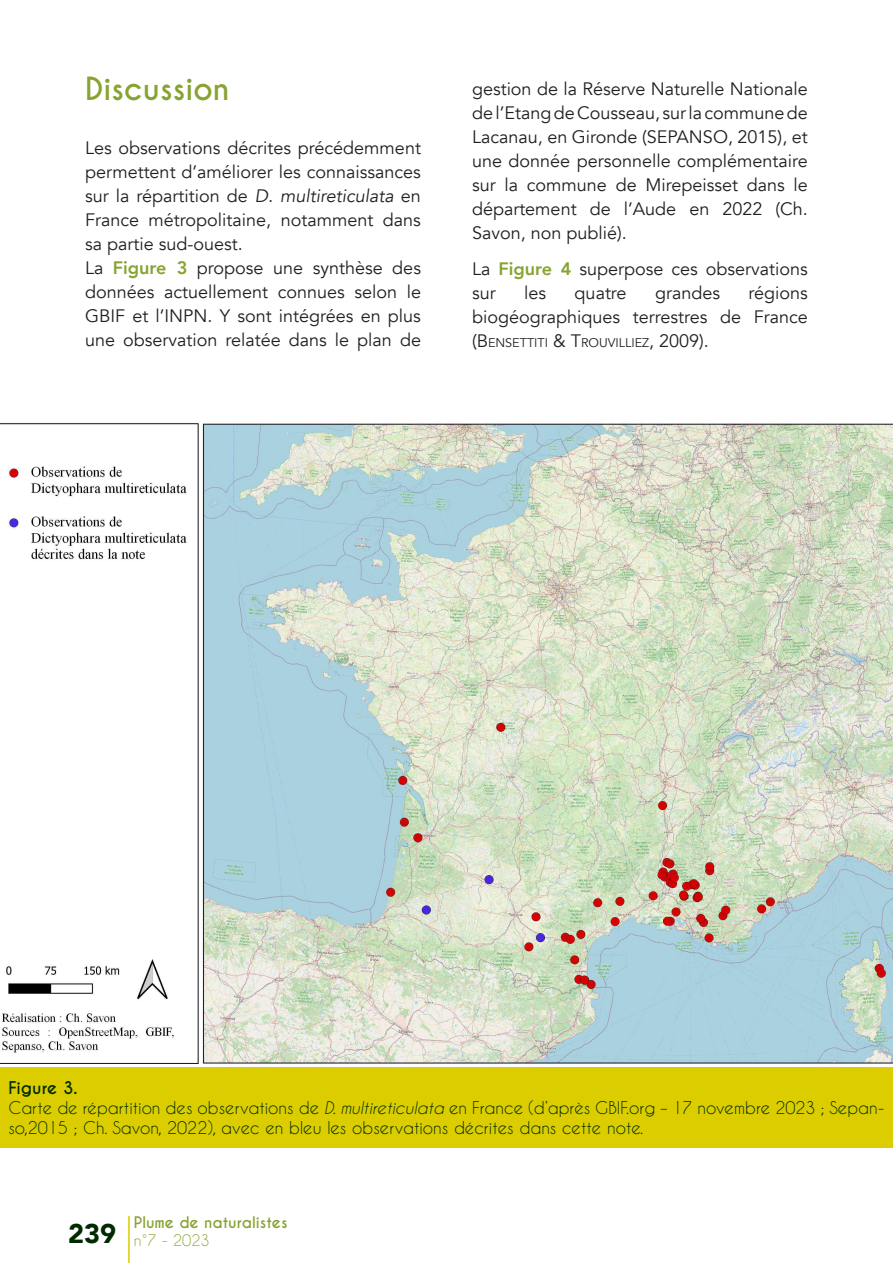
<style>
.page{position:relative;width:893px;height:1263px;background:#fff}
.page>*{position:absolute;margin:0;border:0;box-sizing:border-box;transform-origin:0 0}
.t1{font:700 30px "Caviar Dreams";color:#87a330}
.t2{font:900 27px "Avenir";color:#002b00}
.t3{font:18px/24px "Avenir";color:#231f20;text-align:justify}
.t4{font:16.5px/19.8px "Caviar Dreams";color:#002b00}
.t5{font:700 16.5px "Caviar Dreams";color:#002b00}
.t6{font:700 15px "Caviar Dreams";color:#87a330}
.t7{font:15px "Caviar Dreams";color:#87a330}
.t8{font:12.6px "Avenir";color:#231f20}
.s1{font-style:italic}
.s2{font-weight:800;color:#87a330}
.s3{font-size:18px}
</style>
<div class="page">
<hr style="left:128px;top:1216px;width:2px;height:47px;background:#dbcd00">
<img style="left:0;top:422px;width:893px;height:644px">
<div style="left:0;top:1067px;width:893px;height:81px;background:#dbcd00"></div>
<p class="t1" style="left:85px;top:71px;width:146px">Discussion</p>
<p class="t3" style="left:85px;top:136px;width:337px">Les observations décrites précédemment permettent d’améliorer les connaissances sur la répartition de <span class="s1">D. multireticulata</span> en France métropolitaine, notamment dans sa partie sud-ouest.</p>
<p class="t3" style="left:85px;top:256px;width:337px">La <span class="s2">Figure 3</span> propose une synthèse des données actuellement connues selon le GBIF et l’INPN. Y sont intégrées en plus une observation relatée dans le plan de</p>
<p class="t3" style="left:472px;top:77px;width:337px">gestion de la Réserve Naturelle Nationale de l’Etang de Cousseau, sur la commune de Lacanau, en Gironde (SEPANSO, 2015), et une donnée personnelle complémentaire sur la commune de Mirepeisset dans le département de l’Aude en 2022 (Ch.<br>Savon, non publié).</p>
<p class="t3" style="left:472px;top:257px;width:337px">La <span class="s2">Figure 4</span> superpose ces observations sur</p>
<p class="t3" style="left:524px;top:281px;width:23px">les</p>
<p class="t3" style="left:575px;top:281px;width:53px">quatre</p>
<p class="t3" style="left:655px;top:281px;width:66px">grandes</p>
<p class="t3" style="left:472px;top:281px;width:337px;text-align:right">régions<br>biogéographiques terrestres de France</p>
<p class="t8" style="left:472px;top:335px;width:238px"><span class="s3">(B</span>EN SETTITI <span class="s3">&amp;</span> <span class="s3">T</span>ROUVILLIEZ<span class="s3">, 2009).</span></p>
<p class="t5" style="left:9px;top:1078px;width:71px">Figure 3.</p>
<p class="t4" style="left:9px;top:1098px;width:877px">Carte de répartition des observations de <span class="s1">D. multireticulata</span> en France (d’après GBIF.org – 17 novembre 2023 ; Sepan&shy;so,2015 ; Ch. Savon, 2022), avec en bleu les observations décrites dans cette note.</p>
<p class="t2" style="left:68px;top:1210px;width:49px">239</p>
<p class="t6" style="left:134px;top:1213px;width:155px">Plume de naturalistes</p>
<p class="t7" style="left:134px;top:1231px;width:77px">n°7 - 2023</p>
</div>
